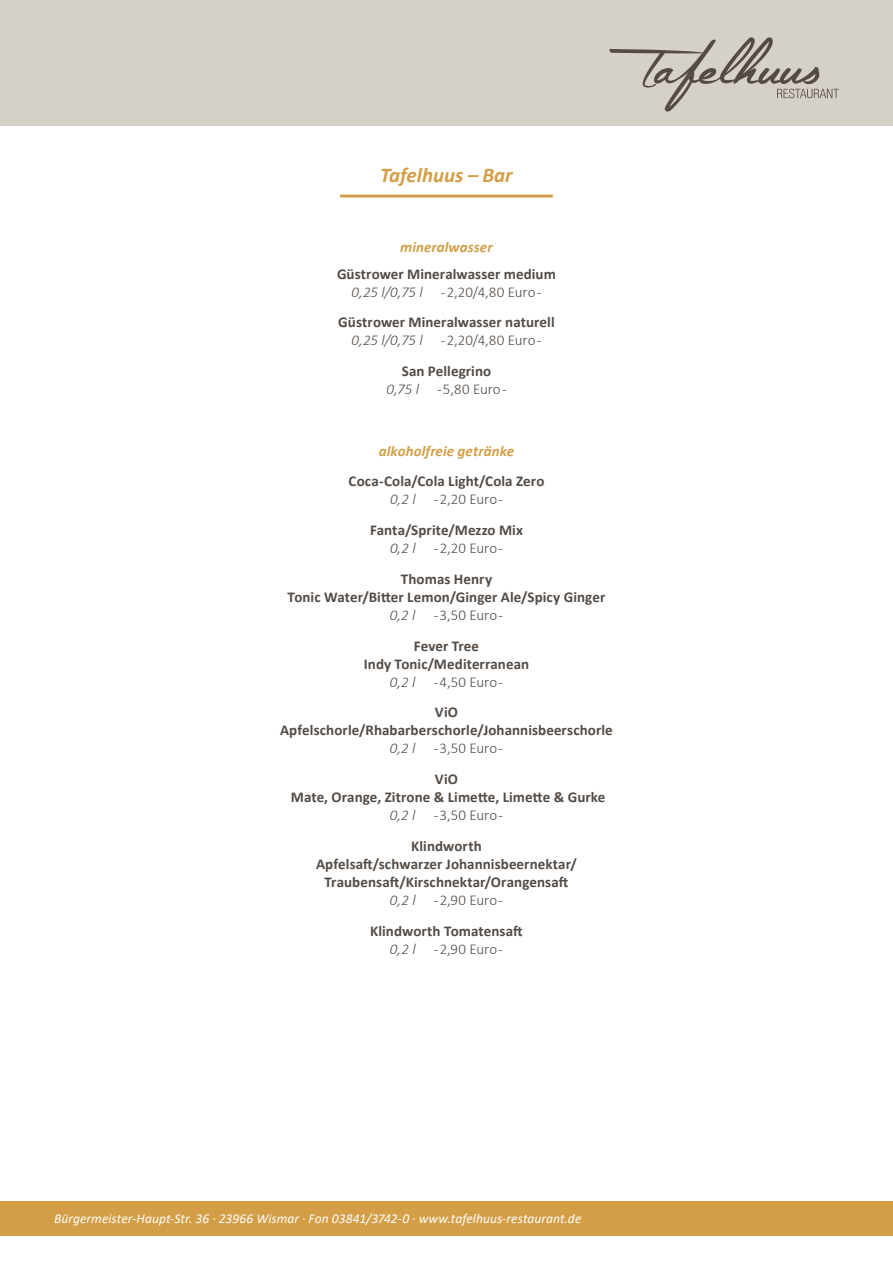
<style>
.page{position:relative;width:893px;height:1263px;background:#fff}
.page>*{position:absolute;margin:0;border:0;box-sizing:border-box;transform-origin:0 0}
.t1{font:italic 700 21px "Calibri";color:#d39e46}
.t2{font:700 15px/18px "Calibri";letter-spacing:.005em;color:#544b45;text-align:center}
.t3{font:italic 700 15px "Calibri";letter-spacing:.005em;color:#d39e46}
.t4{font:italic 13.5px "Calibri";letter-spacing:.005em;color:#fff}
.s1{font-weight:300;font-style:italic}
.s2{font-weight:300}
</style>
<div class="page">
<div style="left:0;top:0;width:893px;height:125px;background:#d6d1c8"></div>
<svg style="left:609px;top:37px;width:230px;height:75px"></svg>
<div style="left:0;top:1201px;width:893px;height:35px;background:#d39e46"></div>
<hr style="left:340px;top:195px;width:213px;height:3px;background:#d39e46">
<h1 class="t1" style="left:380px;top:160px;width:134px">Tafelhuus – Bar</h1>
<p class="t3" style="left:400px;top:236px;width:94px">mineralwasser</p>
<p class="t2" style="left:337px;top:264px;width:220px">Güstrower Mineralwasser medium<br><span class="s1">0,25 l/0,75 l</span> <span class="s2">- 2,20/4,80 Euro -</span></p>
<p class="t2" style="left:338px;top:313px;width:218px">Güstrower Mineralwasser naturell<br><span class="s1">0,25 l/0,75 l</span> <span class="s2">- 2,20/4,80 Euro -</span></p>
<p class="t2" style="left:386px;top:362px;width:122px">San Pellegrino<br><span class="s1">0,75 l</span> <span class="s2">- 5,80 Euro -</span></p>
<p class="t3" style="left:379px;top:440px;width:137px">alkoholfreie getränke</p>
<p class="t2" style="left:349px;top:472px;width:197px">Coca-Cola/Cola Light/Cola Zero<br><span class="s1">0,2 l</span> <span class="s2">- 2,20 Euro -</span></p>
<p class="t2" style="left:370px;top:521px;width:154px">Fanta/Sprite/Mezzo Mix<br><span class="s1">0,2 l</span> <span class="s2">- 2,20 Euro -</span></p>
<p class="t2" style="left:288px;top:570px;width:319px">Thomas Henry<br>Tonic Water/Bitter Lemon/Ginger Ale/Spicy Ginger<br><span class="s1">0,2 l</span> <span class="s2">- 3,50 Euro -</span></p>
<p class="t2" style="left:364px;top:636px;width:167px">Fever Tree<br>Indy Tonic/Mediterranean<br><span class="s1">0,2 l</span> <span class="s2">- 4,50 Euro -</span></p>
<p class="t2" style="left:280px;top:703px;width:334px">ViO<br>Apfelschorle/Rhabarberschorle/Johannisbeerschorle<br><span class="s1">0,2 l</span> <span class="s2">- 3,50 Euro -</span></p>
<p class="t2" style="left:291px;top:770px;width:316px">ViO<br>Mate, Orange, Zitrone &amp; Limette, Limette &amp; Gurke<br><span class="s1">0,2 l</span> <span class="s2">- 3,50 Euro -</span></p>
<p class="t2" style="left:316px;top:837px;width:262px">Klindworth<br>Apfelsaft/schwarzer Johannisbeernektar/<br>Traubensaft/Kirschnektar/Orangensaft<br><span class="s1">0,2 l</span> <span class="s2">- 2,90 Euro -</span></p>
<p class="t2" style="left:370px;top:921px;width:154px">Klindworth Tomatensaft<br><span class="s1">0,2 l</span> <span class="s2">- 2,90 Euro -</span></p>
<p class="t4" style="left:54px;top:1209px;width:529px">Bürgermeister-Haupt-Str. 36 · 23966 Wismar · Fon 03841/3742-0 · www.tafelhuus-restaurant.de</p>
</div>
